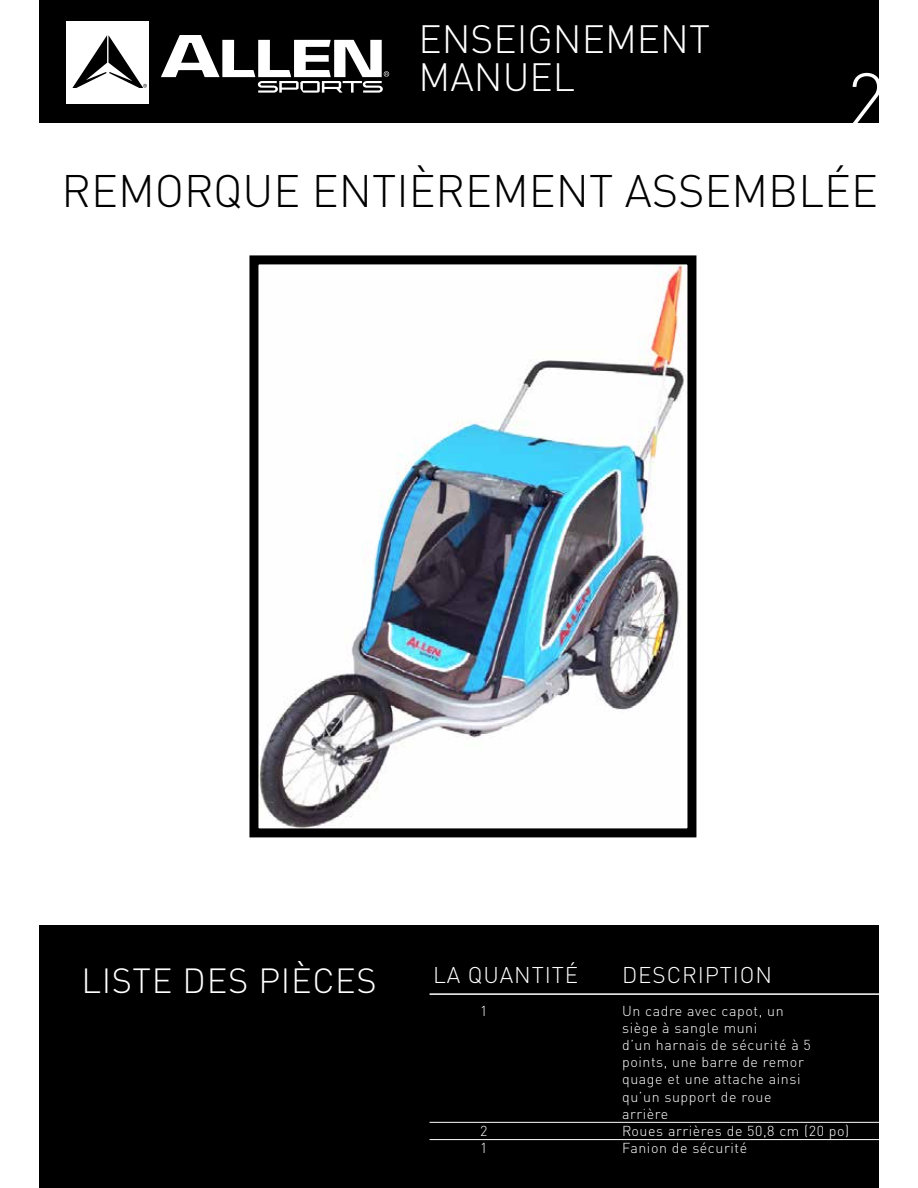
<style>
.page{position:relative;width:918px;height:1188px;background:#fff}
.page>*{position:absolute;margin:0;border:0;box-sizing:border-box;transform-origin:0 0}
.t1{font:300 75px "DINOT";color:#fff}
.t2{font:300 45px "DINOT";color:#000}
.t3{font:300 39px/38.2px "DINOT";color:#fff}
.t4{font:300 34.5px "DINOT";letter-spacing:.02em;color:#fff}
.t5{font:300 22.5px "DINOT";letter-spacing:.04em;color:#fff}
.t6{font:300 14.25px/17.1px "DINOT";letter-spacing:.04em;color:#fff}
</style>
<div class="page">
<div style="left:39px;top:0;width:840px;height:123px;background:#000"></div>
<div style="left:67px;top:21px;width:82px;height:83px;background:#fff"></div>
<svg style="left:72px;top:35px;width:75px;height:53px"></svg>
<svg style="left:161px;top:35px;width:228px;height:58px"></svg>
<div style="left:39px;top:926px;width:840px;height:262px;background:#000"></div>
<hr style="left:430px;top:993px;width:449px;height:2px;background:#fff">
<hr style="left:430px;top:1122px;width:449px;height:1px;background:#fff">
<hr style="left:430px;top:1139px;width:449px;height:1px;background:#fff">
<img style="left:249px;top:255px;width:448px;height:583px">
<h3 class="t3" style="left:418px;top:19px;width:293px">ENSEIGNEMENT<br>MANUEL</h3>
<h1 class="t1" style="left:847px;top:54px;width:40px">2</h1>
<h2 class="t2" style="left:62px;top:163px;width:818px">REMORQUE ENTIÈREMENT ASSEMBLÉE</h2>
<h3 class="t4" style="left:81px;top:959px;width:297px">LISTE DES PIÈCES</h3>
<h3 class="t5" style="left:433px;top:961px;width:147px">LA QUANTITÉ</h3>
<h3 class="t5" style="left:622px;top:961px;width:152px">DESCRIPTION</h3>
<p class="t6" style="left:480px;top:1002px;width:9px">1</p>
<p class="t6" style="left:622px;top:1002px;width:190px">Un cadre avec capot, un siège à sangle muni<br>d’un harnais de sécurité à 5 points, une barre de remor quage et une attache ainsi qu’un support de roue arrière</p>
<p class="t6" style="left:480px;top:1122px;width:9px">2</p>
<p class="t6" style="left:622px;top:1122px;width:229px">Roues arrières de 50,8 cm (20 po)</p>
<p class="t6" style="left:480px;top:1139px;width:9px">1</p>
<p class="t6" style="left:622px;top:1139px;width:127px">Fanion de sécurité</p>
</div>
